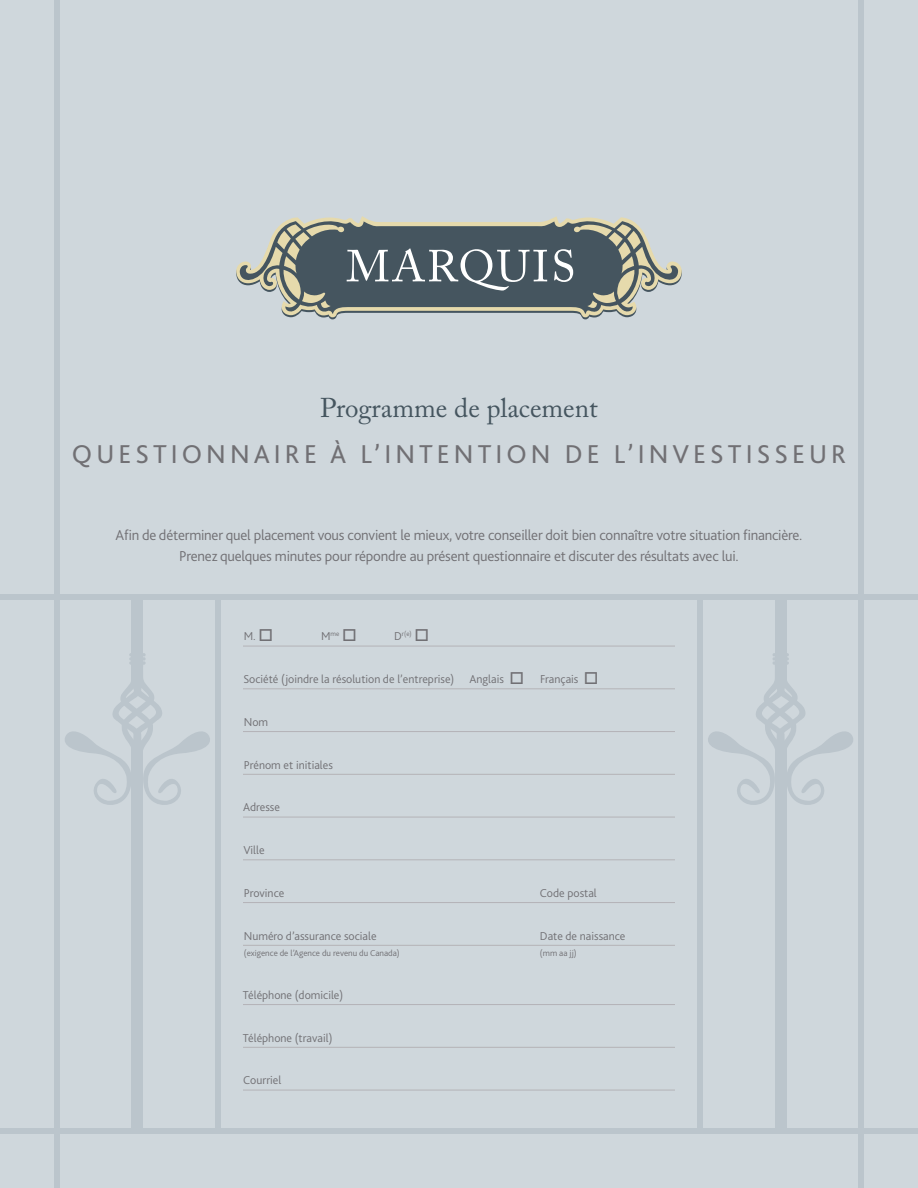
<style>
.page{position:relative;width:918px;height:1188px;background:#cfd7dc}
.page>*{position:absolute;margin:0;border:0;box-sizing:border-box;transform-origin:0 0}
.t1{font:27px "Bliss 2";letter-spacing:.15em;color:#717074}
.t2{font:27px "Adobe Caslon Pro";color:#45555f}
.t3{font:300 15px/21px "Bliss 2";letter-spacing:-.015em;color:#717074;text-align:center}
.t4{font:300 12px "Bliss 2";color:#717074}
.t5{font:300 9px "Bliss 2";color:#717074}
.t6{font:300 7.05px "Bliss 2";color:#717074}
.s1{font-size:12px}
</style>
<div class="page">
<svg style="left:236px;top:216px;width:446px;height:101px"></svg>
<svg style="left:277px;top:223px;width:270px;height:88px;background:#687375"></svg>
<svg style="left:554px;top:223px;width:87px;height:88px;background:#727b77"></svg>
<div style="left:0;top:1128px;width:918px;height:6px;background:#bbc5cc"></div>
<div style="left:54px;top:0;width:6px;height:1188px;background:#bbc5cc"></div>
<div style="left:215px;top:596px;width:6px;height:534px;background:#bbc5cc"></div>
<div style="left:131px;top:747px;width:12px;height:385px;background:#bbc5cc"></div>
<div style="left:131px;top:596px;width:12px;height:88px;background:#bbc5cc"></div>
<hr style="left:129px;top:653px;width:17px;height:3px;background:#bbc5cc;border-radius:2px">
<hr style="left:129px;top:657px;width:17px;height:4px;background:#bbc5cc;border-radius:2px">
<hr style="left:129px;top:661px;width:17px;height:4px;background:#bbc5cc;border-radius:2px">
<svg style="left:65px;top:664px;width:145px;height:141px"></svg>
<div style="left:858px;top:0;width:6px;height:1188px;background:#bbc5cc"></div>
<div style="left:0;top:594px;width:918px;height:6px;background:#bbc5cc"></div>
<hr style="left:243px;top:646px;width:432px;height:1px;background:#b4b3b7">
<hr style="left:243px;top:689px;width:432px;height:1px;background:#b4b3b7">
<hr style="left:243px;top:731px;width:432px;height:1px;background:#b4b3b7">
<hr style="left:243px;top:774px;width:432px;height:1px;background:#b4b3b7">
<hr style="left:243px;top:817px;width:432px;height:1px;background:#b4b3b7">
<hr style="left:243px;top:860px;width:432px;height:1px;background:#b4b3b7">
<hr style="left:243px;top:902px;width:432px;height:1px;background:#b4b3b7">
<hr style="left:243px;top:945px;width:432px;height:1px;background:#b4b3b7">
<hr style="left:243px;top:1004px;width:432px;height:1px;background:#b4b3b7">
<hr style="left:243px;top:1047px;width:432px;height:1px;background:#b4b3b7">
<hr style="left:243px;top:1090px;width:432px;height:1px;background:#b4b3b7">
<div style="left:697px;top:596px;width:6px;height:534px;background:#bbc5cc"></div>
<div style="left:775px;top:747px;width:12px;height:385px;background:#bbc5cc"></div>
<div style="left:775px;top:596px;width:12px;height:88px;background:#bbc5cc"></div>
<hr style="left:773px;top:653px;width:16px;height:3px;background:#bbc5cc;border-radius:2px">
<hr style="left:773px;top:657px;width:16px;height:4px;background:#bbc5cc;border-radius:2px">
<hr style="left:773px;top:661px;width:16px;height:4px;background:#bbc5cc;border-radius:2px">
<svg style="left:708px;top:664px;width:145px;height:141px"></svg>
<h1 class="t2" style="left:320px;top:392px;width:279px">Programme de placement</h1>
<h1 class="t1" style="left:72px;top:437px;width:776px">QUESTIONNAIRE À L’INTENTION DE L’INVESTISSEUR</h1>
<p class="t3" style="left:116px;top:524px;width:688px">Afin de déterminer quel placement vous convient le mieux, votre conseiller doit bien connaître votre situation financière.<br>Prenez quelques minutes pour répondre au présent questionnaire et discuter des résultats avec lui.</p>
<p class="t4" style="left:244px;top:629px;width:31px">M. □</p>
<p class="t6" style="left:321px;top:630px;width:20px"><span class="s1">M</span>me</p>
<p class="t6" style="left:394px;top:630px;width:19px"><span class="s1">D</span>r(e)</p>
<p class="t4" style="left:243px;top:672px;width:213px">Société (joindre la résolution de l’entreprise)</p>
<p class="t4" style="left:470px;top:672px;width:131px">Anglais □ Français □</p>
<p class="t4" style="left:244px;top:715px;width:26px">Nom</p>
<p class="t4" style="left:244px;top:757px;width:91px">Prénom et initiales</p>
<p class="t4" style="left:243px;top:800px;width:38px">Adresse</p>
<p class="t4" style="left:243px;top:843px;width:23px">Ville</p>
<p class="t4" style="left:244px;top:886px;width:42px">Province</p>
<p class="t4" style="left:540px;top:886px;width:58px">Code postal</p>
<p class="t4" style="left:244px;top:928px;width:134px">Numéro d’assurance sociale</p>
<p class="t4" style="left:540px;top:928px;width:87px">Date de naissance</p>
<p class="t5" style="left:244px;top:948px;width:157px">(exigence de l’Agence du revenu du Canada)</p>
<p class="t5" style="left:540px;top:948px;width:38px">(mm aa jj)</p>
<p class="t4" style="left:243px;top:988px;width:102px">Téléphone (domicile)</p>
<p class="t4" style="left:243px;top:1030px;width:91px">Téléphone (travail)</p>
<p class="t4" style="left:243px;top:1073px;width:40px">Courriel</p>
</div>
